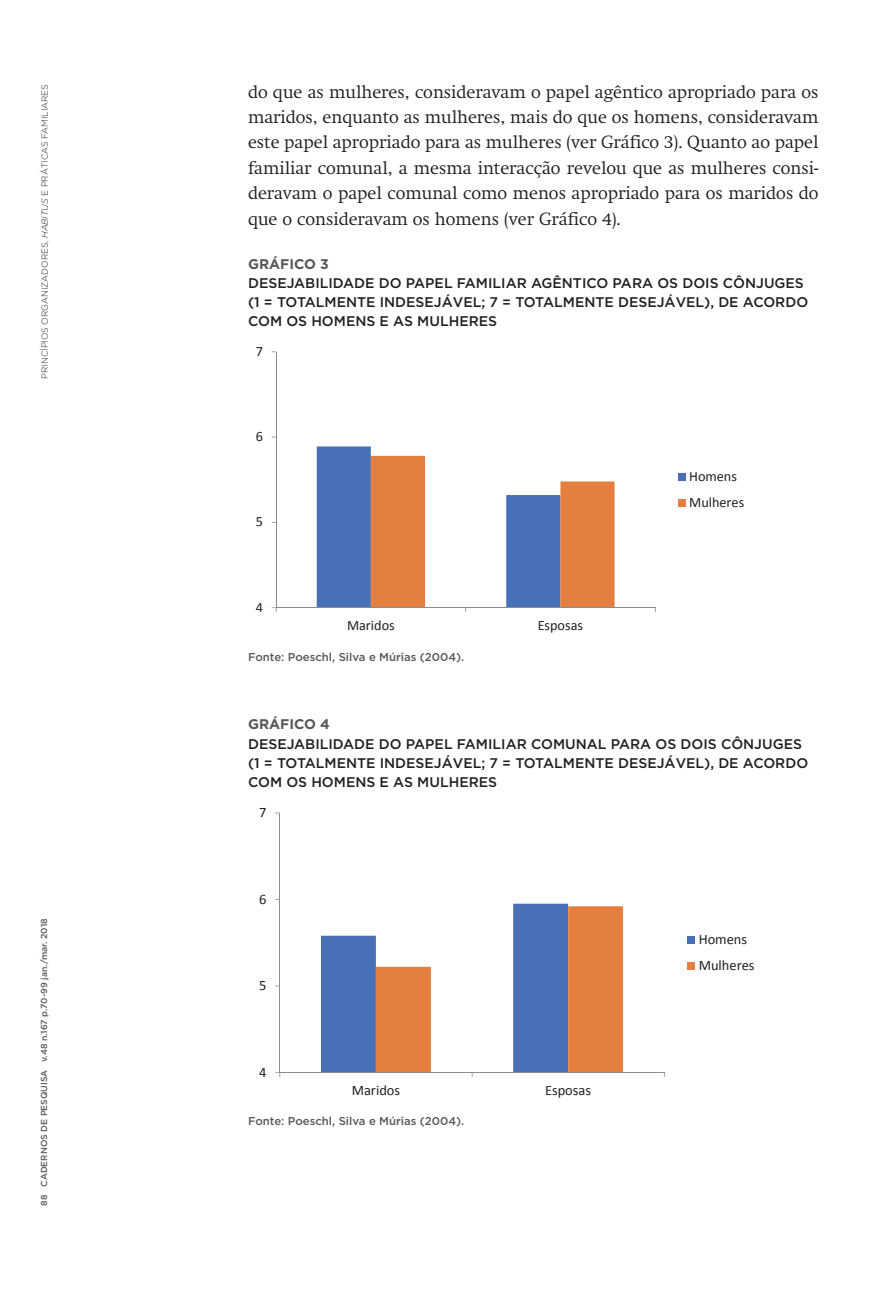
<style>
.page{position:relative;width:893px;height:1290px;background:#fff}
.page>*{position:absolute;margin:0;border:0;box-sizing:border-box;transform-origin:0 0}
.t1{font:300 17.5px/25.4px "Swift";color:#231f20;text-align:justify}
.t2{font:14.53px/26.1px "Calibri";color:#231f20}
.t3{font:14.17px/25.7px "Calibri";color:#231f20}
.t4{font:500 14px/19.2px "Gotham HTF";color:#231f20}
.t5{font:700 14px "Gotham HTF";color:#57585a}
.t6{font:500 11.38px "Gotham HTF";color:#57585a}
.t7{font:300 8.75px "Gotham HTF";color:#231f20}
.t8{font:500 8.75px "Gotham HTF";color:#57585a}
.s1{font-style:italic}
</style>
<div class="page">
<hr style="left:276px;top:352px;width:1px;height:256px;background:#8a8c8f">
<hr style="left:276px;top:607px;width:379px;height:1px;background:#8a8c8f">
<svg style="left:272px;top:607px;width:5px;height:5px"></svg>
<svg style="left:317px;top:446px;width:298px;height:166px"></svg>
<div style="left:678px;top:473px;width:8px;height:8px;background:#4870b7"></div>
<div style="left:678px;top:499px;width:8px;height:7px;background:#e57f40"></div>
<hr style="left:279px;top:813px;width:1px;height:259px;background:#8a8c8f">
<hr style="left:280px;top:1072px;width:384px;height:1px;background:#8a8c8f">
<svg style="left:321px;top:904px;width:302px;height:173px"></svg>
<div style="left:687px;top:936px;width:8px;height:7px;background:#4870b7"></div>
<div style="left:687px;top:962px;width:8px;height:8px;background:#e57f40"></div>
<p class="t7" style="left:40px;top:379px;width:296px;rotate:-90deg">PRINCÍPIOS ORGANIZADORES, <span class="s1">HABITUS</span> E PRÁTICAS FAMILIARES</p>
<p class="t8" style="left:39px;top:1205px;width:289px;rotate:-90deg">88 CADERNOS DE PESQUISA v.48 n.167 p.70-99 jan./mar. 2018</p>
<p class="t1" style="left:248px;top:79px;width:572px">do que as mulheres, consideravam o papel agêntico apropriado para os maridos, enquanto as mulheres, mais do que os homens, consideravam este papel apropriado para as mulheres (ver Gráfico 3). Quanto ao papel familiar comunal, a mesma interacção revelou que as mulheres consi&shy;deravam o papel comunal como menos apropriado para os maridos do que o consideravam os homens (ver Gráfico 4).</p>
<p class="t5" style="left:248px;top:256px;width:82px">GRÁFICO 3</p>
<p class="t4" style="left:248px;top:273px;width:562px">DESEJABILIDADE DO PAPEL FAMILIAR AGÊNTICO PARA OS DOIS CÔNJUGES (1 = TOTALMENTE INDESEJÁVEL; 7 = TOTALMENTE DESEJÁVEL), DE ACORDO<br>COM OS HOMENS E AS MULHERES</p>
<p class="t3" style="left:256px;top:338px;width:9px">7</p>
<p class="t3" style="left:256px;top:424px;width:9px">6</p>
<p class="t3" style="left:256px;top:509px;width:9px">5</p>
<p class="t3" style="left:256px;top:594px;width:9px">4</p>
<p class="t3" style="left:347px;top:613px;width:49px">Maridos</p>
<p class="t3" style="left:538px;top:613px;width:47px">Esposas</p>
<p class="t6" style="left:248px;top:650px;width:218px">Fonte: Poeschl, Silva e Múrias (2004).</p>
<p class="t3" style="left:689px;top:463px;width:57px">Homens<br>Mulheres</p>
<p class="t5" style="left:248px;top:716px;width:83px">GRÁFICO 4</p>
<p class="t4" style="left:248px;top:734px;width:562px">DESEJABILIDADE DO PAPEL FAMILIAR COMUNAL PARA OS DOIS CÔNJUGES (1 = TOTALMENTE INDESEJÁVEL; 7 = TOTALMENTE DESEJÁVEL), DE ACORDO<br>COM OS HOMENS E AS MULHERES</p>
<p class="t2" style="left:259px;top:799px;width:9px">7</p>
<p class="t2" style="left:259px;top:886px;width:9px">6</p>
<p class="t2" style="left:259px;top:972px;width:9px">5</p>
<p class="t2" style="left:259px;top:1059px;width:9px">4</p>
<p class="t2" style="left:352px;top:1077px;width:50px">Maridos</p>
<p class="t2" style="left:545px;top:1077px;width:48px">Esposas</p>
<p class="t6" style="left:248px;top:1114px;width:218px">Fonte: Poeschl, Silva e Múrias (2004).</p>
<p class="t2" style="left:699px;top:926px;width:57px">Homens<br>Mulheres</p>
</div>
